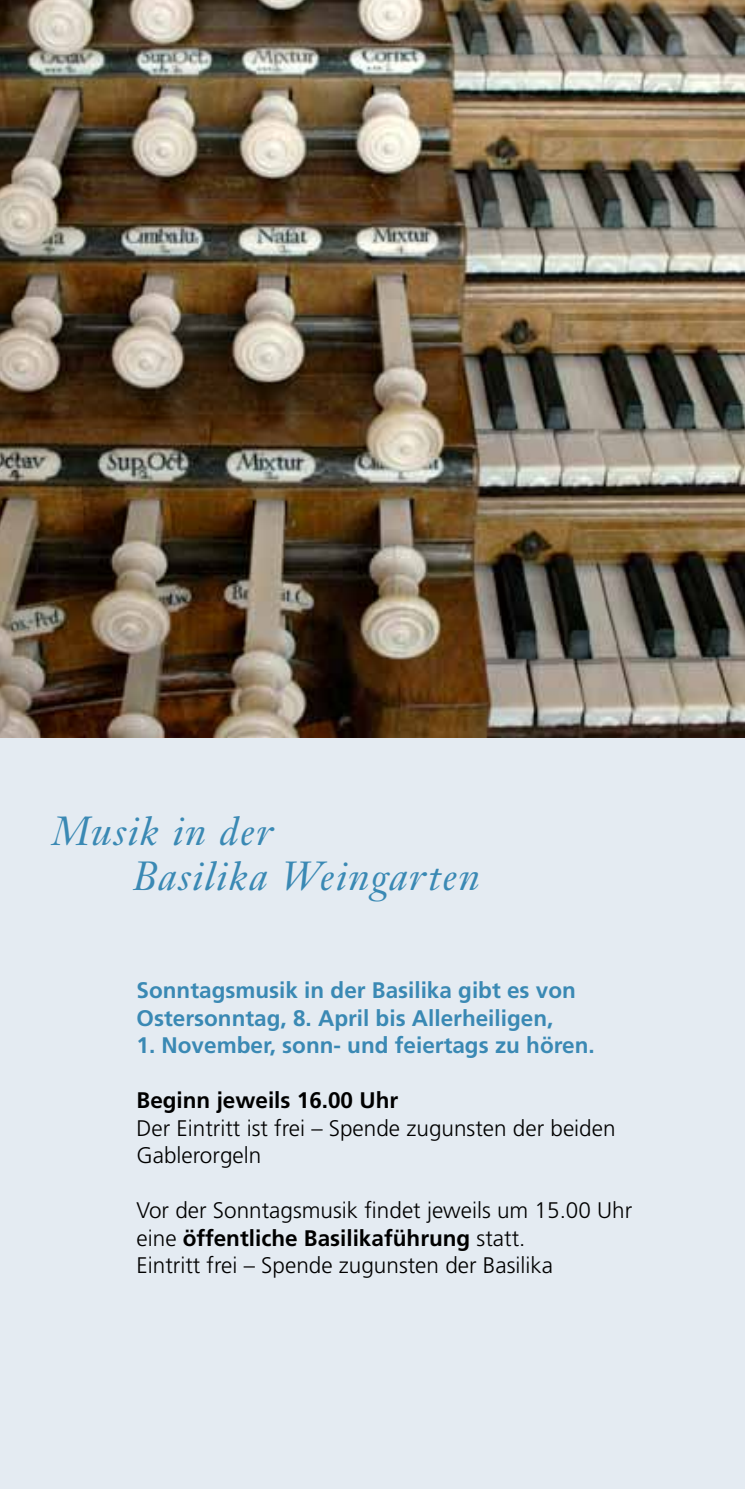
<style>
.page{position:relative;width:745px;height:1489px;background:#fff}
.page>*{position:absolute;margin:0;border:0;box-sizing:border-box;transform-origin:0 0}
.t1{font:italic 40px/45px "Janson Text";letter-spacing:.035em;color:#3a89b4}
.t2{font:300 22.5px/27.5px "Frutiger";color:#000}
.t3{font:700 22.5px/27.5px "Frutiger";color:#3a89b4}
.t4{font:700 22.5px "Frutiger";color:#000}
.s1{font-weight:700}
</style>
<div class="page">
<div style="left:0;top:737px;width:744px;height:751px;background:#e4ebf2"></div>
<img style="left:0;top:0;width:744px;height:737px">
<h1 class="t1" style="left:133px;top:809px;width:348px;text-indent:-81px">Musik in der<br>Basilika Weingarten</h1>
<p class="t3" style="left:136px;top:976px;width:440px">Sonntagsmusik in der Basilika gibt es von<br>Ostersonntag, 8. April bis Allerheiligen,</p>
<p class="t3" style="left:136px;top:1031px;width:459px">1. November, sonn- und feiertags zu hören.</p>
<p class="t4" style="left:136px;top:1086px;width:263px">Beginn jeweils 16.00 Uhr</p>
<p class="t2" style="left:136px;top:1113px;width:480px">Der Eintritt ist frei – Spende zugunsten der beiden<br>Gablerorgeln</p>
<p class="t2" style="left:136px;top:1196px;width:497px">Vor der Sonntagsmusik findet jeweils um 15.00 Uhr eine <span class="s1">öffentliche Basilikaführung</span> statt.<br>Eintritt frei – Spende zugunsten der Basilika</p>
</div>
